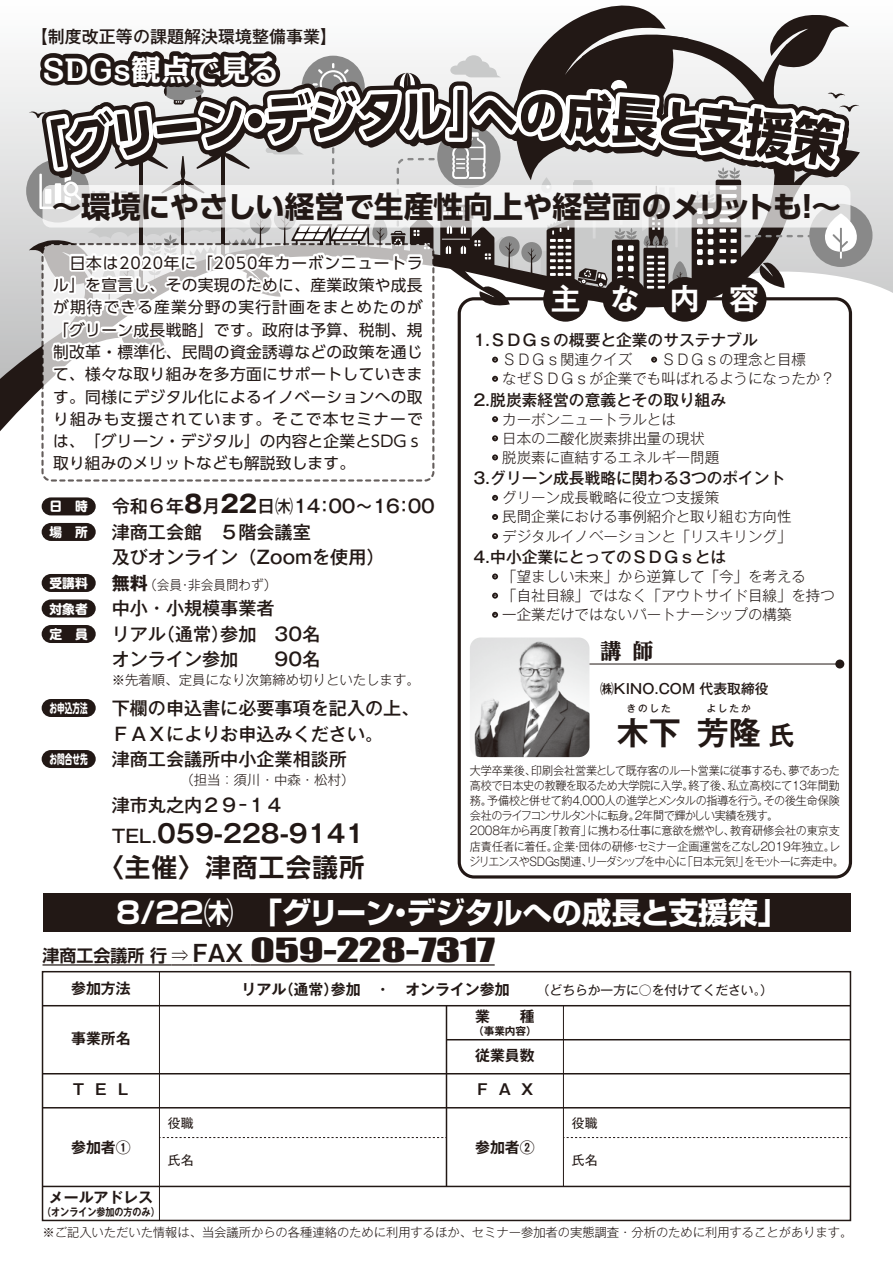
<style>
.page{position:relative;width:893px;height:1263px;background:#fff}
.page>*{position:absolute;margin:0;border:0;box-sizing:border-box;transform-origin:0 0}
.t1{font:700 31.95px "Gothic MB101 Pr 5 De";color:#221815}
.t2{font:30.6px "Impact";letter-spacing:-.01em;color:#221815;scale:1.5 1}
.t3{font:700 29.7px "UD Shin Go Pr 6";letter-spacing:-.005em;color:#221815}
.t4{font:700 29.7px "Shin Go Pr 5";letter-spacing:-.02em;color:#fff}
.t5{font:700 29.7px "Kakumin Pro";color:#fff}
.t6{font:700 29.7px "Gothic MB101 Pr 5 De";color:#fff}
.t7{font:700 25.5px "UD Shin Go Pr 6 De";letter-spacing:.05em;color:#221815}
.t8{font:700 24.9px "Gothic MB101 Pr 5 De";color:#221815}
.t9{font:800 21.3px "UD Reimin Pro";color:#221815}
.t10{font:500 18.15px/25.5px "Gothic MB101 Pr 5";color:#221815}
.t11{font:500 16.95px "Gothic MB101 Pr 5";color:#221815}
.t12{font:15.75px/22.4px "UD Shin Go Pr 6";letter-spacing:.01em;color:#221815;text-align:justify}
.t13{font:500 15.75px "Gothic MB101 Pr 5";color:#221815}
.t14{font:700 14.85px "Gothic MB101 Pr 5 De";color:#221815}
.t15{font:300 14.4px/19.2px "Gothic MB101 Pr 5";color:#221815}
.t16{font:500 13.8px "Gothic MB101 Pr 5";color:#221815}
.t17{font:300 13.35px "Gothic MB101 Pr 5";color:#221815}
.t18{font:12.75px "Gothic MB101 Pr 5";color:#221815}
.t19{font:700 12.75px/25.5px "UD Shin M Go Pr 6";color:#fff}
.t20{font:700 12.75px "UD Shin M Go Pr 6";color:#fff;scale:.6 1}
.t21{font:300 12.3px "Gothic MB101 Pr 5";letter-spacing:-.005em;color:#221815}
.t22{font:300 11.7px/15.1px "Gothic MB101 Pr 5";letter-spacing:-.035em;color:#221815;scale:.95 1}
.t23{font:700 10.65px "Gothic MB101 Pr 5 De";color:#221815;scale:.85 1}
.t24{font:700 10.65px "Gothic MB101 Pr 5 De";color:#221815}
.t25{font:500 9.6px "Gothic MB101 Pr 5";letter-spacing:.2em;color:#221815}
.s1{font-weight:700;font-size:24.15px}
.s2{font-weight:700;font-size:18.15px}
.s3{font-family:"Gothic MB101 Pr 5";font-weight:500;font-size:18.15px}
.s4{font-size:25.65px}
.s5{font-family:"Shin Go Pr 5 De";font-weight:700;font-size:16.95px}
.s6{font-family:"Shin Go Pr 5";font-weight:300;font-stretch:expanded;font-size:16.95px}
.s7{font-family:"Gothic MB101 Pr 5 De";font-weight:700;font-size:22.95px}
</style>
<div class="page">
<svg style="left:0;top:60px;width:27px;height:371px;background:#c3c2c2"></svg>
<svg style="left:492px;top:612px;width:6px;height:6px"></svg>
<div style="left:42px;top:971px;width:809px;height:250px;border:2px solid #221815"></div>
<svg style="left:564px;top:1137px;width:286px;height:1px"></svg>
<svg style="left:160px;top:1137px;width:286px;height:1px"></svg>
<hr style="left:43px;top:1107px;width:807px;height:1px;background:#221815">
<hr style="left:43px;top:1073px;width:807px;height:1px;background:#221815">
<hr style="left:43px;top:1186px;width:807px;height:1px;background:#221815">
<hr style="left:446px;top:1074px;width:1px;height:112px;background:#221815">
<hr style="left:563px;top:1074px;width:1px;height:112px;background:#221815">
<hr style="left:446px;top:1006px;width:1px;height:68px;background:#221815">
<hr style="left:563px;top:1006px;width:1px;height:68px;background:#221815">
<hr style="left:43px;top:964px;width:128px;height:1px;background:#221815">
<svg style="left:171px;top:964px;width:22px;height:1px"></svg>
<hr style="left:193px;top:964px;width:58px;height:1px;background:#221815">
<hr style="left:251px;top:964px;width:244px;height:1px;background:#221815">
<hr style="left:446px;top:1039px;width:404px;height:1px;background:#221815">
<hr style="left:43px;top:1005px;width:807px;height:1px;background:#221815">
<hr style="left:159px;top:972px;width:1px;height:248px;background:#221815">
<div style="left:43px;top:893px;width:807px;height:38px;background:#221815"></div>
<svg style="left:27px;top:5px;width:866px;height:594px"></svg>
<div style="left:42px;top:497px;width:54px;height:18px;background:#221815;border-radius:9px"></div>
<div style="left:42px;top:523px;width:54px;height:18px;background:#221815;border-radius:9px"></div>
<div style="left:42px;top:574px;width:54px;height:18px;background:#221815;border-radius:9px"></div>
<div style="left:42px;top:599px;width:54px;height:18px;background:#221815;border-radius:9px"></div>
<div style="left:42px;top:625px;width:54px;height:18px;background:#221815;border-radius:9px"></div>
<div style="left:42px;top:699px;width:54px;height:18px;background:#221815;border-radius:9px"></div>
<div style="left:42px;top:750px;width:54px;height:18px;background:#221815;border-radius:9px"></div>
<div style="left:543px;top:277px;width:45px;height:45px;background:#221815;border-radius:50%"></div>
<div style="left:603px;top:277px;width:44px;height:45px;background:#221815;border-radius:50%"></div>
<div style="left:662px;top:277px;width:45px;height:45px;background:#221815;border-radius:50%"></div>
<div style="left:722px;top:277px;width:44px;height:45px;background:#221815;border-radius:50%"></div>
<img style="left:470px;top:637px;width:119px;height:120px">
<hr style="left:589px;top:664px;width:251px;height:1px;background:#221815">
<div style="left:835px;top:659px;width:9px;height:9px;background:#221815;border-radius:50%"></div>
<h3 class="t11" style="left:31px;top:22px;width:308px">【制度改正等の課題解決環境整備事業】</h3>
<h3 class="t5" style="left:43px;top:46px;width:238px">SDGs観点で見る</h3>
<h3 class="t3" style="left:52px;top:182px;width:791px">～環境にやさしい経営で生産性向上や経営面のメリットも！～</h3>
<p class="t12" style="left:53px;top:251px;width:371px">　日本は2020年に「2050年カーボンニュートラル」を宣言し、その実現のために、産業政策や成長が期待できる産業分野の実行計画をまとめたのが「グリーン成長戦略」です。政府は予算、税制、規制改革・標準化、民間の資金誘導などの政策を通じて、様々な取り組みを多方面にサポートしていきます。同様にデジタル化によるイノベーションへの取り組みも支援されています。そこで本セミナーでは、「グリーン・デジタル」の内容と企業とSDGｓ取り組みのメリットなども解説致します。</p>
<p class="t19" style="left:50px;top:493px;width:40px">日　時場　所</p>
<p class="t19" style="left:50px;top:569px;width:40px;text-align:justify">受講料対象者定　員</p>
<h3 class="t6" style="left:551px;top:274px;width:210px">主な内容</h3>
<h3 class="t13" style="left:473px;top:327px;width:286px">1.ＳＤＧｓの概要と企業のサステナブル</h3>
<p class="t15" style="left:488px;top:349px;width:348px">・ＳＤＧｓ関連クイズ　・ＳＤＧｓの理念と目標<br>・なぜＳＤＧｓが企業でも叫ばれるようになったか？</p>
<h3 class="t13" style="left:473px;top:386px;width:254px">2.脱炭素経営の意義とその取り組み</h3>
<p class="t15" style="left:488px;top:408px;width:233px">・カーボンニュートラルとは<br>・日本の二酸化炭素排出量の現状・脱炭素に直結するエネルギー問題</p>
<h3 class="t13" style="left:473px;top:465px;width:314px">3.グリーン成長戦略に関わる3つのポイント</h3>
<p class="t15" style="left:488px;top:487px;width:305px">・グリーン成長戦略に役立つ支援策<br>・民間企業における事例紹介と取り組む方向性・デジタルイノベーションと「リスキリング」</p>
<h3 class="t13" style="left:473px;top:544px;width:254px">4.中小企業にとってのＳＤＧｓとは</h3>
<p class="t15" style="left:488px;top:566px;width:348px">・「望ましい未来」から逆算して「今」を考える<br>・「自社目線」ではなく「アウトサイド目線」を持つ・一企業だけではないパートナーシップの構築</p>
<h3 class="t10" style="left:112px;top:492px;width:325px">令和６年<span class="s1">8</span>月<span class="s1">22</span>日㈭14：00～16：00津商工会館　５階会議室<br>及びオンライン（Zoomを使用）</h3>
<p class="t17" style="left:112px;top:573px;width:167px"><span class="s2">無料</span>（会員・非会員問わず）</p>
<h3 class="t10" style="left:112px;top:594px;width:210px">中小・小規模事業者<br>リアル（通常）参加　30名オンライン参加　　90名</h3>
<p class="t17" style="left:112px;top:669px;width:310px">※先着順、定員になり次第締め切りといたします。</p>
<h3 class="t10" style="left:112px;top:694px;width:309px">下欄の申込書に必要事項を記入の上、<br>ＦＡＸによりお申込みください。<br>津商工会議所中小企業相談所</h3>
<h3 class="t10" style="left:112px;top:791px;width:173px">津市丸之内２９－１４</h3>
<h3 class="t8" style="left:112px;top:812px;width:254px"><span class="s3">TEL.</span>059-228-9141</h3>
<h3 class="t9" style="left:600px;top:633px;width:55px">講師</h3>
<p class="t16" style="left:600px;top:677px;width:170px">㈱KINO.COM 代表取締役</p>
<p class="t20" style="left:50px;top:697px;width:65px">お申込方法</p>
<p class="t20" style="left:50px;top:748px;width:65px">お問合せ先</p>
<p class="t25" style="left:627px;top:700px;width:46px">きのした</p>
<p class="t25" style="left:706px;top:700px;width:46px">よしたか</p>
<h1 class="t1" style="left:617px;top:706px;width:179px">木下芳隆<span class="s4">氏</span></h1>
<p class="t22" style="left:469px;top:762px;width:396px">大学卒業後、印刷会社営業として既存客のルート営業に従事するも、夢であった高校で日本史の教鞭を取るため大学院に入学。終了後、私立高校にて13年間勤務。予備校と併せて約4,000人の進学とメンタルの指導を行う。その後生命保険会社のライフコンサルタントに転身。2年間で輝かしい実績を残す。<br>2008年から再度「教育」に携わる仕事に意欲を燃やし、教育研修会社の東京支店責任者に着任。企業・団体の研修・セミナー企画運営をこなし2019年独立。レジリエンスやSDGｓ関連、リーダシップを中心に「日本元気！」をモットーに奔走中。</p>
<p class="t17" style="left:180px;top:769px;width:176px">（担当：須川・中森・松村）</p>
<h3 class="t7" style="left:98px;top:846px;width:268px">〈主催〉津商工会議所</h3>
<h3 class="t4" style="left:116px;top:889px;width:673px">8/22㈭　「グリーン・デジタルへの成長と支援策」</h3>
<h2 class="t2" style="left:43px;top:926px;width:303px"><span class="s5">津商工会議所 行</span> <span class="s6">⇒</span> <span class="s7">FAX</span> 059-228-7317</h2>
<p class="t14" style="left:71px;top:976px;width:61px">参加方法</p>
<p class="t14" style="left:71px;top:1026px;width:61px">事業所名</p>
<p class="t14" style="left:71px;top:1077px;width:61px">ＴＥＬ</p>
<p class="t14" style="left:242px;top:977px;width:269px">リアル（通常）参加　・　オンライン参加</p>
<p class="t18" style="left:537px;top:980px;width:237px">（どちらか一方に○を付けてください。）</p>
<p class="t14" style="left:475px;top:1004px;width:61px">業　　種</p>
<p class="t24" style="left:473px;top:1022px;width:65px">（事業内容）</p>
<p class="t14" style="left:475px;top:1043px;width:61px">従業員数</p>
<p class="t14" style="left:475px;top:1077px;width:61px">ＦＡＸ</p>
<p class="t18" style="left:168px;top:1112px;width:27px">役職</p>
<p class="t18" style="left:168px;top:1150px;width:27px">氏名</p>
<p class="t14" style="left:71px;top:1135px;width:61px">参加者①</p>
<p class="t14" style="left:475px;top:1135px;width:61px">参加者②</p>
<p class="t14" style="left:49px;top:1185px;width:106px">メールアドレス</p>
<p class="t23" style="left:42px;top:1202px;width:140px">（オンライン参加の方のみ）</p>
<p class="t18" style="left:572px;top:1112px;width:27px">役職</p>
<p class="t18" style="left:572px;top:1150px;width:27px">氏名</p>
<p class="t21" style="left:43px;top:1222px;width:811px">※ご記入いただいた情報は、当会議所からの各種連絡のために利用するほか、セミナー参加者の実態調査・分析のために利用することがあります。</p>
</div>
